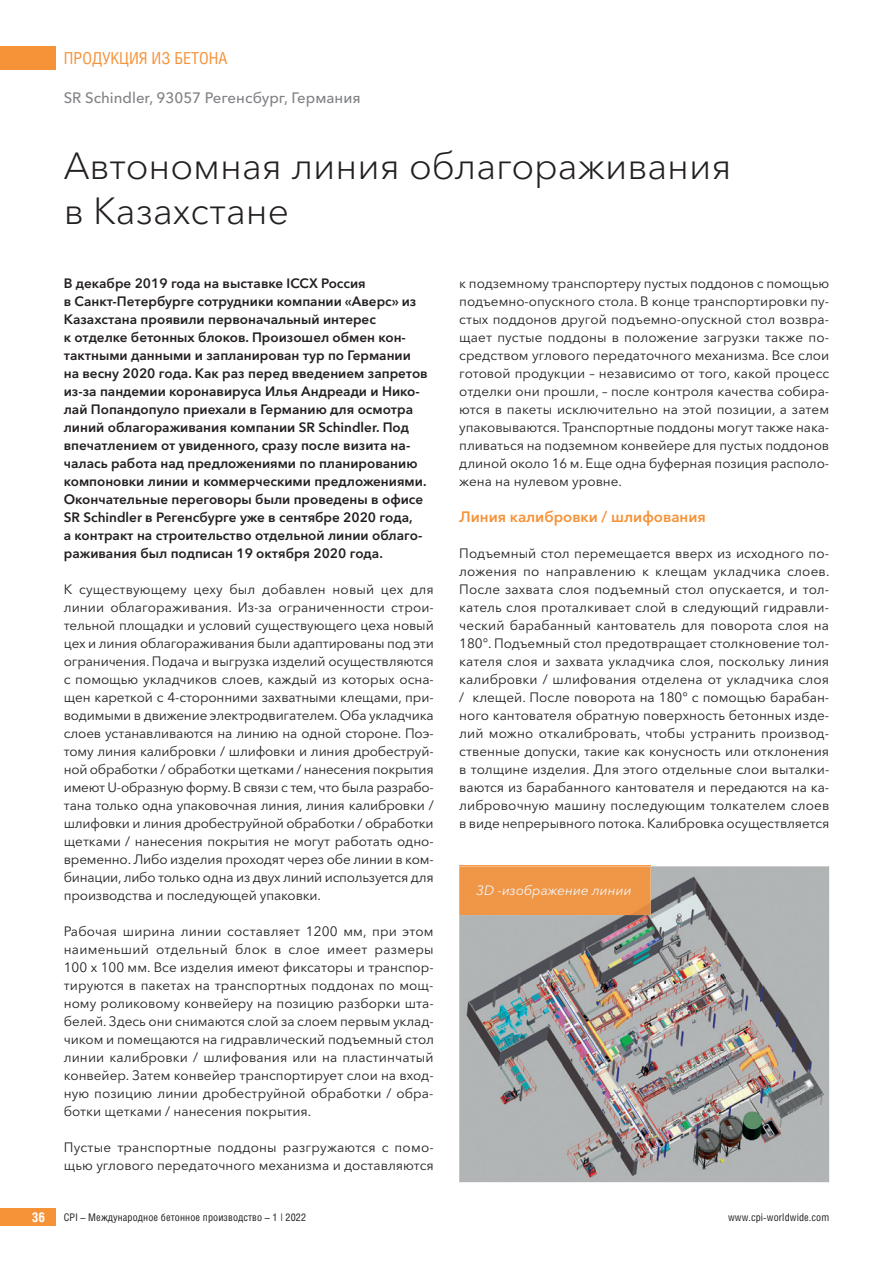
<style>
.page{position:relative;width:893px;height:1263px;background:#fff}
.page>*{position:absolute;margin:0;border:0;box-sizing:border-box;transform-origin:0 0}
.t1{font:300 37.5px/45px "Avenir Next Cyr";color:#231f20}
.t2{font:16.5px "Helios Cond";color:#f69238}
.t3{font:500 15px "Avenir Next Cyr";color:#808285}
.t4{font:600 15px "Avenir Next Cyr";color:#f69238}
.t5{font:13.5px/18px "Avenir Next Cyr";color:#231f20;text-align:justify}
.t6{font:600 13.5px/18px "Avenir Next Cyr";color:#231f20}
.t7{font:italic 13.5px "Avenir Next Cyr";color:#f4f5f5}
.t8{font:700 13.5px "Helios Cond";color:#fff}
.t9{font:10.5px "Helios Cond";letter-spacing:.01em;color:#231f20}
</style>
<div class="page">
<div style="left:0;top:47px;width:55px;height:23px;background:#f69238"></div>
<div style="left:0;top:1208px;width:55px;height:18px;background:#f69238"></div>
<img style="left:459px;top:866px;width:370px;height:316px">
<hr style="left:459px;top:865px;width:192px;height:1px;background:#f89c4c">
<div style="left:459px;top:866px;width:192px;height:49px;background:#ef9647"></div>
<div style="left:477px;top:885px;width:154px;height:13px;background:#ef9647"></div>
<p class="t2" style="left:64px;top:52px;width:165px">ПРОДУКЦИЯ ИЗ БЕТОНА</p>
<p class="t3" style="left:64px;top:91px;width:298px">SR Schindler, 93057 Регенсбург, Германия</p>
<h1 class="t1" style="left:64px;top:147px;width:669px">Автономная линия облагораживания в Казахстане</h1>
<p class="t6" style="left:64px;top:276px;width:365px">В декабре 2019 года на выставке ICCX Россия<br>в Санкт-Петербурге сотрудники компании «Аверс» из Казахстана проявили первоначальный интерес<br>к отделке бетонных блоков. Произошел обмен кон&shy;тактными данными и запланирован тур по Германии на весну 2020 года. Как раз перед введением запретов из-за пандемии коронавируса Илья Андреади и Нико&shy;лай Попандопуло приехали в Германию для осмотра линий облагораживания компании SR Schindler. Под впечатлением от увиденного, сразу после визита на&shy;чалась работа над предложениями по планированию компоновки линии и коммерческими предложениями.<br>Окончательные переговоры были проведены в офисе SR Schindler в Регенсбурге уже в сентябре 2020 года,<br>а контракт на строительство отдельной линии облаго&shy;раживания был подписан 19 октября 2020 года.</p>
<p class="t5" style="left:64px;top:581px;width:372px">К существующему цеху был добавлен новый цех для линии облагораживания. Из-за ограниченности строи&shy;тельной площадки и условий существующего цеха новый цех и линия облагораживания были адаптированы под эти ограничения. Подача и выгрузка изделий осуществляются с помощью укладчиков слоев, каждый из которых осна&shy;щен кареткой с 4-сторонними захватными клещами, при&shy;водимыми в движение электродвигателем. Оба укладчика слоев устанавливаются на линию на одной стороне. Поэ&shy;тому линия калибровки / шлифовки и линия дробеструй&shy;ной обработки / обработки щетками / нанесения покрытия имеют U-образную форму. В связи с тем, что была разрабо&shy;тана только одна упаковочная линия, линия калибровки / шлифовки и линия дробеструйной обработки / обработки щетками / нанесения покрытия не могут работать одно&shy;временно. Либо изделия проходят через обе линии в ком&shy;бинации, либо только одна из двух линий используется для производства и последующей упаковки.</p>
<p class="t5" style="left:64px;top:923px;width:372px">Рабочая ширина линии составляет 1200 мм, при этом наименьший отдельный блок в слое имеет размеры 100 x 100 мм. Все изделия имеют фиксаторы и транспор&shy;тируются в пакетах на транспортных поддонах по мощ&shy;ному роликовому конвейеру на позицию разборки шта&shy;белей. Здесь они снимаются слой за слоем первым уклад&shy;чиком и помещаются на гидравлический подъемный стол линии калибровки / шлифования или на пластинчатый конвейер. Затем конвейер транспортирует слои на вход&shy;ную позицию линии дробеструйной обработки / обра&shy;ботки щетками / нанесения покрытия.</p>
<p class="t5" style="left:64px;top:1139px;width:371px">Пустые транспортные поддоны разгружаются с помо&shy;щью углового передаточного механизма и доставляются</p>
<p class="t5" style="left:459px;top:275px;width:372px">к подземному транспортеру пустых поддонов с помощью подъемно-опускного стола. В конце транспортировки пу&shy;стых поддонов другой подъемно-опускной стол возвра&shy;щает пустые поддоны в положение загрузки также по&shy;средством углового передаточного механизма. Все слои готовой продукции – независимо от того, какой процесс отделки они прошли, – после контроля качества собира&shy;ются в пакеты исключительно на этой позиции, а затем упаковываются. Транспортные поддоны могут также нака&shy;пливаться на подземном конвейере для пустых поддонов длиной около 16 м. Еще одна буферная позиция располо&shy;жена на нулевом уровне.</p>
<p class="t4" style="left:459px;top:511px;width:248px">Линия калибровки / шлифования</p>
<p class="t5" style="left:459px;top:546px;width:372px">Подъемный стол перемещается вверх из исходного по&shy;ложения по направлению к клещам укладчика слоев.<br>После захвата слоя подъемный стол опускается, и тол&shy;катель слоя проталкивает слой в следующий гидравли&shy;ческий барабанный кантователь для поворота слоя на 180°. Подъемный стол предотвращает столкновение тол&shy;кателя слоя и захвата укладчика слоя, поскольку линия калибровки / шлифования отделена от укладчика слоя / клещей. После поворота на 180° с помощью барабан&shy;ного кантователя обратную поверхность бетонных изде&shy;лий можно откалибровать, чтобы устранить производ&shy;ственные допуски, такие как конусность или отклонения в толщине изделия. Для этого отдельные слои выталки&shy;ваются из барабанного кантователя и передаются на ка&shy;либровочную машину последующим толкателем слоев в виде непрерывного потока. Калибровка осуществляется</p>
<p class="t7" style="left:476px;top:885px;width:157px">3D -изображение линии</p>
<p class="t8" style="left:32px;top:1209px;width:15px">36</p>
<p class="t9" style="left:64px;top:1213px;width:244px">CPI – Международное бетонное производство – 1 | 2022</p>
<p class="t9" style="left:728px;top:1213px;width:103px">www.cpi-worldwide.com</p>
</div>
